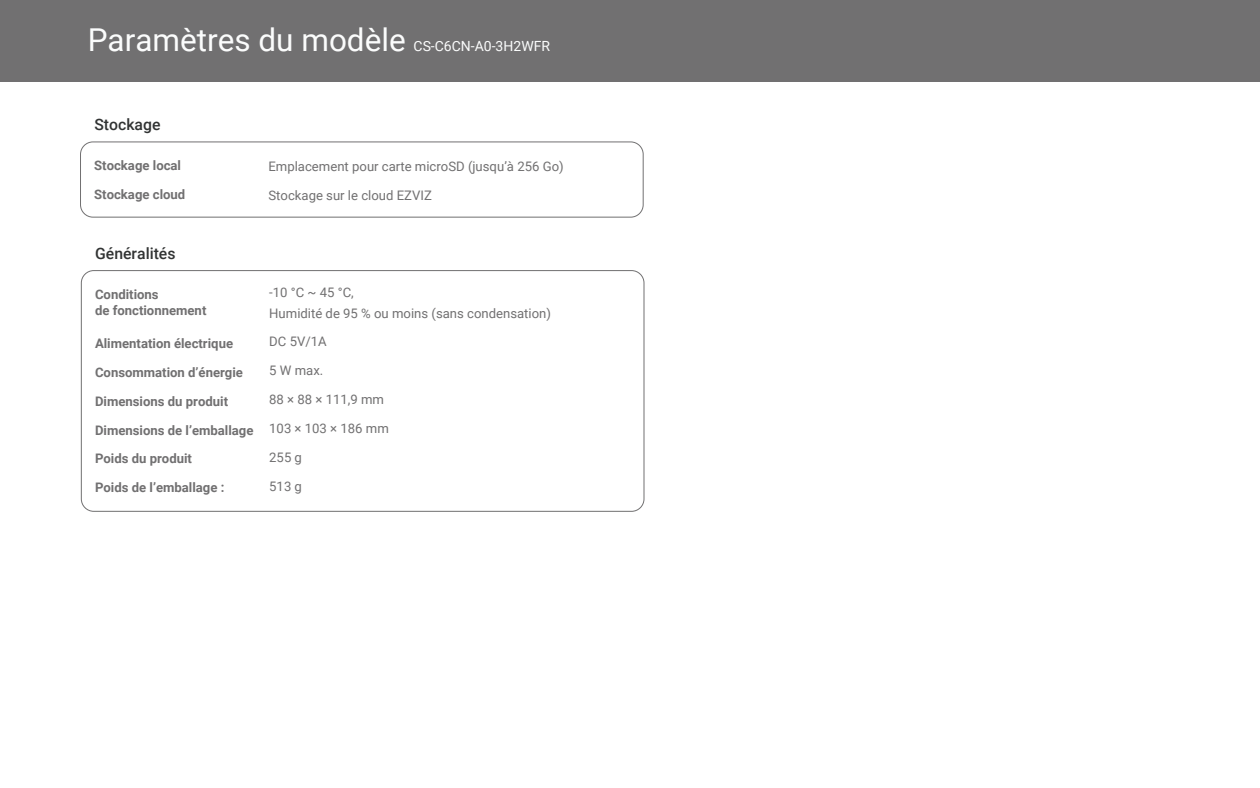
<style>
.page{position:relative;width:1260px;height:788px;background:#fff}
.page>*{position:absolute;margin:0;border:0;box-sizing:border-box;transform-origin:0 0}
.t1{font:31.5px "Roboto";color:#fbfcfc}
.t2{font:500 15.75px "Roboto";color:#313333}
.t3{font:14px "Roboto";color:#fbfcfc}
.t4{font:700 13.12px/15.8px "Roboto";color:#717071}
.t5{font:13.12px/21px "Roboto";color:#717071}
.s1{font-weight:400}
</style>
<div class="page">
<div style="left:80px;top:141px;width:564px;height:76px;border:1px solid #717071;border-radius:12px"></div>
<div style="left:0;top:0;width:1260px;height:82px;background:#717071"></div>
<div style="left:81px;top:270px;width:563px;height:241px;border:1px solid #717071;border-radius:12px"></div>
<h1 class="t1" style="left:88px;top:18px;width:320px">Paramètres du modèle</h1>
<p class="t3" style="left:414px;top:36px;width:138px">CS-C6CN-A0-3H2WFR</p>
<p class="t2" style="left:94px;top:113px;width:68px">Stockage</p>
<p class="t4" style="left:94px;top:157px;width:88px">Stockage local</p>
<p class="t5" style="left:268px;top:155px;width:297px">Emplacement pour carte microSD (jusqu’à 256 Go)</p>
<p class="t4" style="left:94px;top:186px;width:93px">Stockage cloud</p>
<p class="t5" style="left:268px;top:184px;width:165px">Stockage sur le cloud EZVIZ</p>
<p class="t2" style="left:95px;top:242px;width:82px">Généralités</p>
<p class="t4" style="left:95px;top:286px;width:113px">Conditions<br>de fonctionnement</p>
<p class="t5" style="left:269px;top:281px;width:283px">-10 °C ~ 45 °C,<br>Humidité de 95 % ou moins (sans condensation)</p>
<p class="t4" style="left:95px;top:335px;width:140px">Alimentation électrique</p>
<p class="t5" style="left:269px;top:330px;width:59px">DC 5V/1A</p>
<p class="t4" style="left:95px;top:363px;width:150px">Consommation d’énergie</p>
<p class="t5" style="left:269px;top:359px;width:56px">5 W max.</p>
<p class="t4" style="left:95px;top:392px;width:135px">Dimensions du produit</p>
<p class="t5" style="left:269px;top:388px;width:116px">88 × 88 × 111,9 mm</p>
<p class="t4" style="left:95px;top:421px;width:295px">Dimensions de l’emballage <span class="s1">103 × 103 × 186 mm</span></p>
<p class="t4" style="left:95px;top:450px;width:99px">Poids du produit</p>
<p class="t5" style="left:269px;top:446px;width:34px">255 g</p>
<p class="t4" style="left:95px;top:479px;width:131px">Poids de l’emballage :</p>
<p class="t5" style="left:269px;top:475px;width:34px">513 g</p>
</div>
